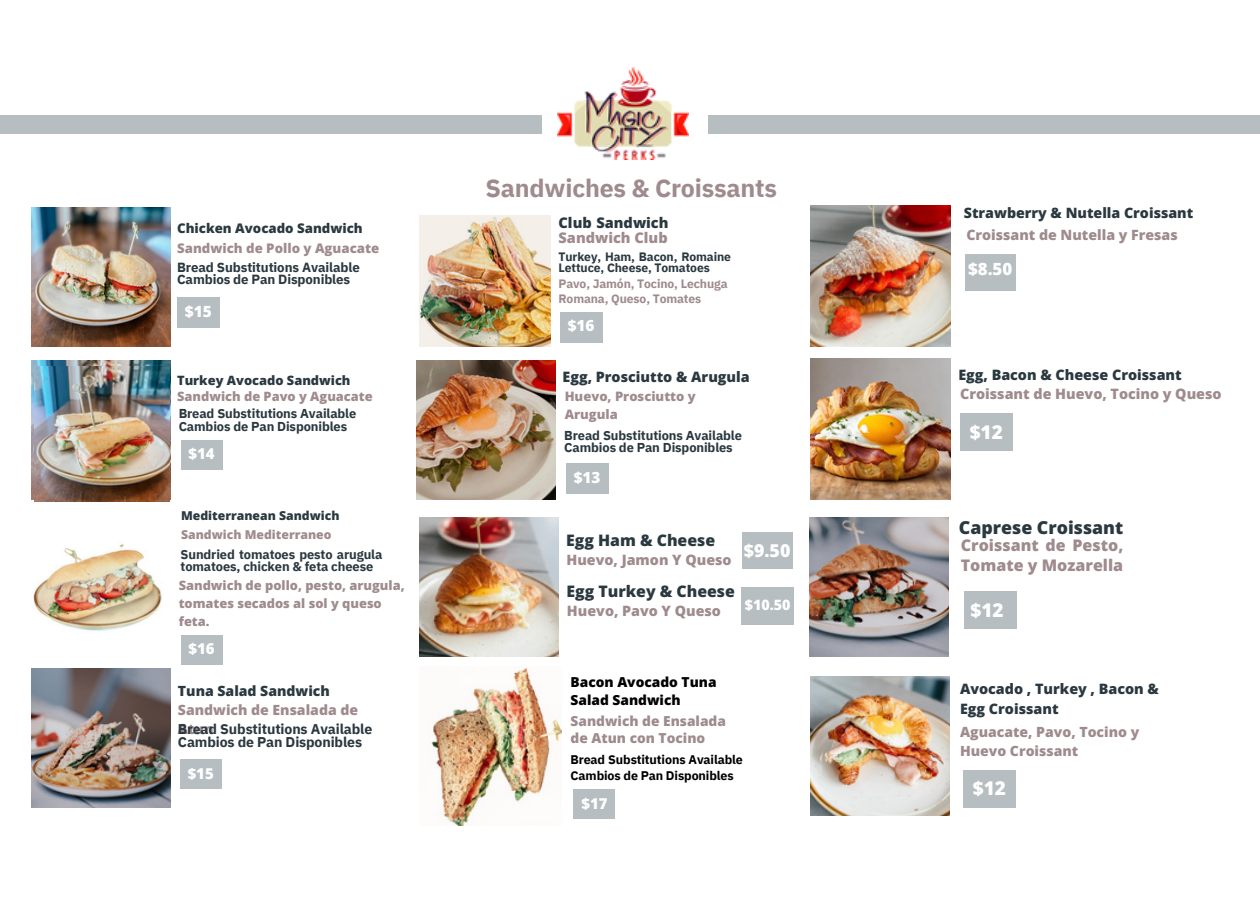
<style>
.page{position:relative;width:1260px;height:900px;background:#fff}
.page>*{position:absolute;margin:0;border:0;box-sizing:border-box;transform-origin:0 0}
.t1{font:700 25px "IBM Plex Sans";letter-spacing:-.01em;color:#9f8b8e}
.t2{font:800 19px "Open Sans";color:#fff}
.t3{font:800 17.75px "Open Sans";color:#2a383f}
.t4{font:800 17.75px "Open Sans";color:#fff}
.t5{font:800 16.75px "Open Sans";color:#fff}
.t6{font:800 16px/20.5px "Open Sans";color:#9f8b8e}
.t7{font:800 15.75px "Open Sans";color:#2a383f}
.t8{font:800 15.5px "Open Sans";color:#fff}
.t9{font:800 15.25px "Open Sans";color:#fff}
.t10{font:800 15px "Open Sans";color:#fff}
.t11{font:800 14.5px/14.5px "Open Sans";color:#2a383f}
.t12{font:800 14.25px/19.8px "Open Sans";color:#2a383f}
.t13{font:800 14.25px "Open Sans";color:#9f8b8e}
.t14{font:800 14.25px "Open Sans";color:#fff}
.t15{font:800 14px/18.8px "Open Sans";color:#9f8b8e}
.t16{font:700 14px/13px "IBM Plex Sans";letter-spacing:-.01em;color:#2a383f}
.t17{font:800 13.75px/17.2px "Open Sans";color:#9f8b8e}
.t18{font:800 13.75px/18.2px "Open Sans";color:#000}
.t19{font:700 13.25px/12.2px "IBM Plex Sans";letter-spacing:-.01em;color:#2a383f}
.t20{font:800 13.25px/19.8px "Open Sans";color:#9f8b8e}
.t21{font:700 13px/12.2px "IBM Plex Sans";letter-spacing:-.01em;color:#2a383f}
.t22{font:800 13px/17.8px "Open Sans";color:#9f8b8e}
.t23{font:800 12.75px/17.8px "Open Sans";color:#9f8b8e}
.t24{font:700 12.5px/16px "IBM Plex Sans";letter-spacing:-.01em;color:#000}
.t25{font:700 12.25px/11.2px "IBM Plex Sans";letter-spacing:-.01em;color:#2a383f}
.t26{font:700 12.25px "IBM Plex Sans";letter-spacing:-.01em;color:#9f8b8e}
.t27{font:800 12.25px "Open Sans";color:#2a383f}
.t28{font:800 12.25px "Open Sans";color:#9f8b8e}
.s1{color:#2a383f}
.s2{color:#9f8b8e}
</style>
<div class="page">
<img style="left:557px;top:68px;width:131px;height:91px">
<div style="left:0;top:116px;width:541px;height:18px;background:#b6bec1"></div>
<div style="left:708px;top:116px;width:552px;height:18px;background:#b6bec1"></div>
<img style="left:31px;top:360px;width:139px;height:139px">
<div style="left:177px;top:297px;width:43px;height:31px;background:#b6bec1"></div>
<div style="left:181px;top:440px;width:41px;height:30px;background:#b6bec1"></div>
<div style="left:560px;top:312px;width:42px;height:31px;background:#b6bec1"></div>
<img style="left:31px;top:208px;width:139px;height:139px">
<img style="left:419px;top:215px;width:132px;height:131px">
<img style="left:417px;top:360px;width:139px;height:139px">
<img style="left:419px;top:517px;width:139px;height:139px">
<img style="left:810px;top:676px;width:139px;height:139px">
<div style="left:566px;top:464px;width:42px;height:30px;background:#b6bec1"></div>
<div style="left:742px;top:532px;width:51px;height:37px;background:#b6bec1"></div>
<div style="left:960px;top:414px;width:52px;height:37px;background:#b6bec1"></div>
<div style="left:965px;top:254px;width:51px;height:36px;background:#b6bec1"></div>
<div style="left:742px;top:587px;width:52px;height:38px;background:#b6bec1"></div>
<div style="left:963px;top:770px;width:53px;height:38px;background:#b6bec1"></div>
<div style="left:964px;top:591px;width:52px;height:38px;background:#b6bec1"></div>
<div style="left:180px;top:759px;width:41px;height:30px;background:#b6bec1"></div>
<div style="left:181px;top:635px;width:41px;height:30px;background:#b6bec1"></div>
<img style="left:810px;top:206px;width:141px;height:141px">
<img style="left:810px;top:359px;width:141px;height:140px">
<img style="left:810px;top:517px;width:138px;height:139px">
<img style="left:33px;top:544px;width:129px;height:87px">
<img style="left:32px;top:669px;width:139px;height:138px">
<img style="left:34px;top:367px;width:135px;height:135px">
<img style="left:428px;top:666px;width:134px;height:160px">
<div style="left:574px;top:789px;width:41px;height:30px;background:#b6bec1"></div>
<p class="t20" style="left:177px;top:218px;width:204px"><span class="s1">Chicken Avocado Sandwich<br></span>Sandwich de Pollo y Aguacate</p>
<p class="t19" style="left:177px;top:261px;width:184px">Bread Substitutions Available<br>Cambios de Pan Disponibles</p>
<h4 class="t8" style="left:185px;top:301px;width:28px">$15</h4>
<p class="t23" style="left:177px;top:372px;width:197px;line-height:16px"><span class="s1">Turkey Avocado Sandwich<br></span>Sandwich de Pavo y Aguacate</p>
<p class="t21" style="left:179px;top:407px;width:179px">Bread Substitutions Available<br>Cambios de Pan Disponibles</p>
<p class="t10" style="left:189px;top:443px;width:28px">$14</p>
<h2 class="t27" style="left:181px;top:507px;width:160px">Mediterranean Sandwich</h2>
<h4 class="t28" style="left:181px;top:526px;width:152px">Sandwich Mediterraneo</h4>
<p class="t21" style="left:181px;top:548px;width:203px">Sundried tomatoes pesto arugula tomatoes, chicken &amp; feta cheese</p>
<p class="t23" style="left:179px;top:576px;width:227px">Sandwich de pollo, pesto, arugula, tomates secados al sol y queso feta.</p>
<p class="t10" style="left:189px;top:638px;width:28px">$16</p>
<h3 class="t15" style="left:178px;top:681px;width:182px"><span class="s1">Tuna Salad Sandwich<br></span>Sandwich de Ensalada de<br>Atun</h3>
<p class="t16" style="left:178px;top:722px;width:196px">Bread Substitutions Available<br>Cambios de Pan Disponibles</p>
<p class="t10" style="left:188px;top:763px;width:28px">$15</p>
<h3 class="t1" style="left:486px;top:172px;width:293px">Sandwiches &amp; Croissants</h3>
<p class="t11" style="left:559px;top:215px;width:112px">Club Sandwich<br><span class="s2">Sandwich Club</span></p>
<h3 class="t25" style="left:559px;top:251px;width:174px">Turkey, Ham, Bacon, Romaine<br>Lettuce, Cheese, Tomatoes</h3>
<p class="t26" style="left:559px;top:276px;width:171px">Pavo, Jamón, Tocino, Lechuga</p>
<h4 class="t26" style="left:559px;top:290px;width:144px">Romana, Queso, Tomates</h4>
<h4 class="t9" style="left:568px;top:314px;width:28px">$16</h4>
<h4 class="t12" style="left:563px;top:366px;width:189px">Egg, Prosciutto &amp; Arugula</h4>
<h3 class="t22" style="left:565px;top:388px;width:133px">Huevo, Prosciutto y<br>Arugula</h3>
<p class="t21" style="left:564px;top:429px;width:179px">Bread Substitutions Available<br>Cambios de Pan Disponibles</p>
<h4 class="t9" style="left:574px;top:467px;width:28px">$13</h4>
<h4 class="t7" style="left:566px;top:529px;width:151px">Egg Ham &amp; Cheese</h4>
<h4 class="t7" style="left:567px;top:580px;width:170px">Egg Turkey &amp; Cheese</h4>
<h4 class="t13" style="left:567px;top:550px;width:167px">Huevo, Jamon Y Queso</h4>
<h3 class="t13" style="left:567px;top:601px;width:156px">Huevo, Pavo Y Queso</h3>
<h2 class="t4" style="left:744px;top:538px;width:48px">$9.50</h2>
<p class="t14" style="left:745px;top:595px;width:47px">$10.50</p>
<h2 class="t18" style="left:571px;top:672px;width:148px">Bacon Avocado Tuna<br>Salad Sandwich</h2>
<h2 class="t17" style="left:571px;top:712px;width:157px">Sandwich de Ensalada de Atun con Tocino</h2>
<h4 class="t24" style="left:571px;top:751px;width:174px">Bread Substitutions Available<br>Cambios de Pan Disponibles</h4>
<h4 class="t10" style="left:581px;top:793px;width:28px">$17</h4>
<p class="t12" style="left:964px;top:202px;width:231px">Strawberry &amp; Nutella Croissant</p>
<h4 class="t13" style="left:966px;top:225px;width:213px">Croissant de Nutella y Fresas</h4>
<h4 class="t5" style="left:968px;top:257px;width:46px">$8.50</h4>
<p class="t12" style="left:958px;top:365px;width:225px">Egg, Bacon &amp; Cheese Croissant</p>
<h4 class="t13" style="left:960px;top:384px;width:263px">Croissant de Huevo, Tocino y Queso</h4>
<p class="t2" style="left:970px;top:419px;width:35px">$12</p>
<h4 class="t3" style="left:959px;top:515px;width:166px">Caprese Croissant</h4>
<p class="t6" style="left:961px;top:534px;width:164px">Croissant de Pesto,<br>Tomate y Mozarella</p>
<h4 class="t2" style="left:970px;top:596px;width:35px">$12</h4>
<h4 class="t12" style="left:960px;top:679px;width:200px">Avocado , Turkey , Bacon &amp;<br>Egg Croissant</h4>
<h2 class="t15" style="left:960px;top:722px;width:181px">Aguacate, Pavo, Tocino y<br>Huevo Croissant</h2>
<p class="t2" style="left:973px;top:775px;width:35px">$12</p>
</div>
